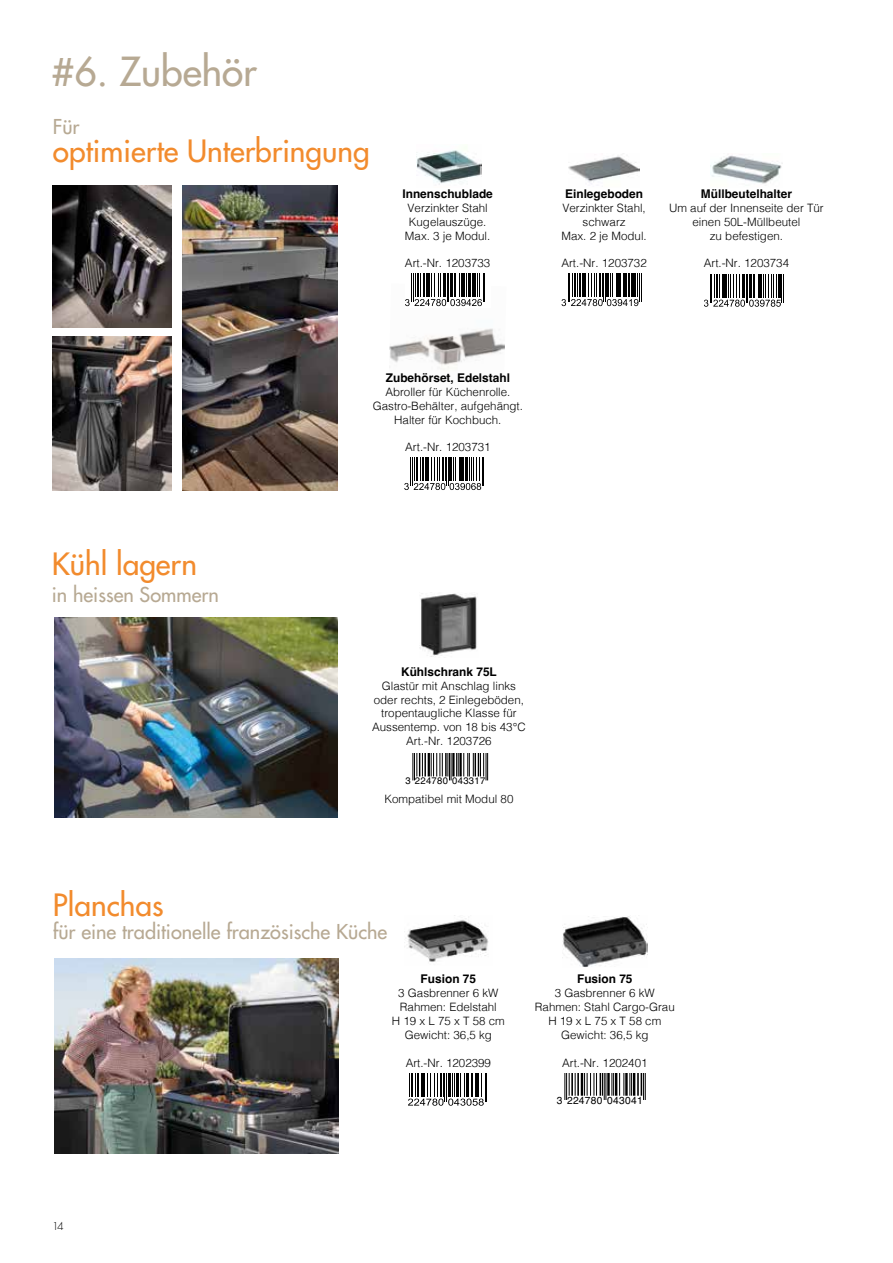
<style>
.page{position:relative;width:893px;height:1263px;background:#fff}
.page>*{position:absolute;margin:0;border:0;box-sizing:border-box;transform-origin:0 0}
.t1{font:500 39px "Futura Std";color:#b7a993}
.t2{font:500 30px "Futura Std";color:#f28b2d}
.t3{font:500 19.95px "Futura Std";color:#b7a993}
.t4{font:700 12px "Helvetica";color:#000}
.t5{font:300 12px "Futura PT";color:#000}
.t6{font:300 11.55px/13.8px "Helvetica";color:#000;text-align:center}
.t7{font:10.2px "Helvetica";letter-spacing:.025em;color:#000}
.t8{font:9.6px "Helvetica";letter-spacing:.025em;color:#000}
</style>
<div class="page">
<img style="left:389px;top:328px;width:116px;height:42px">
<img style="left:54px;top:958px;width:284px;height:196px">
<img style="left:407px;top:915px;width:82px;height:47px">
<svg style="left:408px;top:1073px;width:79px;height:33px"></svg>
<img style="left:562px;top:916px;width:86px;height:51px">
<svg style="left:564px;top:1073px;width:12px;height:27px"></svg>
<hr style="left:577px;top:1073px;width:2px;height:23px;background:#000">
<hr style="left:581px;top:1073px;width:2px;height:23px;background:#000">
<svg style="left:584px;top:1073px;width:48px;height:27px"></svg>
<hr style="left:633px;top:1073px;width:2px;height:23px;background:#000">
<hr style="left:637px;top:1073px;width:2px;height:23px;background:#000">
<svg style="left:641px;top:1073px;width:5px;height:27px"></svg>
<img style="left:53px;top:186px;width:118px;height:141px">
<img style="left:53px;top:337px;width:118px;height:154px">
<svg style="left:704px;top:274px;width:80px;height:33px"></svg>
<img style="left:710px;top:154px;width:72px;height:30px">
<svg style="left:404px;top:457px;width:80px;height:33px"></svg>
<img style="left:568px;top:156px;width:72px;height:28px">
<svg style="left:561px;top:274px;width:81px;height:32px"></svg>
<img style="left:416px;top:150px;width:65px;height:35px">
<svg style="left:405px;top:274px;width:80px;height:32px"></svg>
<img style="left:182px;top:186px;width:155px;height:305px">
<img style="left:54px;top:617px;width:283px;height:200px">
<svg style="left:413px;top:754px;width:10px;height:26px"></svg>
<hr style="left:424px;top:754px;width:2px;height:22px;background:#000">
<hr style="left:428px;top:754px;width:2px;height:22px;background:#000">
<svg style="left:431px;top:754px;width:57px;height:26px"></svg>
<img style="left:420px;top:593px;width:57px;height:64px">
<h1 class="t1" style="left:52px;top:47px;width:206px">#6. Zubehör</h1>
<h3 class="t3" style="left:53px;top:114px;width:28px">Für</h3>
<h2 class="t2" style="left:53px;top:133px;width:318px">optimierte Unterbringung</h2>
<p class="t4" style="left:402px;top:187px;width:92px">Innenschublade</p>
<p class="t6" style="left:405px;top:200px;width:87px">Verzinkter Stahl<br>Kugelauszüge.<br>Max. 3 je Modul.</p>
<p class="t6" style="left:405px;top:256px;width:87px">Art.-Nr. 1203733</p>
<p class="t4" style="left:565px;top:187px;width:79px">Einlegeboden</p>
<p class="t6" style="left:561px;top:200px;width:87px">Verzinkter Stahl, schwarz<br>Max. 2 je Modul.</p>
<p class="t6" style="left:561px;top:256px;width:87px">Art.-Nr. 1203732</p>
<p class="t4" style="left:701px;top:187px;width:93px">Müllbeutelhalter</p>
<p class="t6" style="left:669px;top:200px;width:156px">Um auf der Innenseite der Tür einen 50L-Müllbeutel<br>zu befestigen.</p>
<p class="t6" style="left:704px;top:256px;width:87px">Art.-Nr. 1203734</p>
<p class="t4" style="left:386px;top:370px;width:126px">Zubehörset, Edelstahl</p>
<p class="t6" style="left:373px;top:384px;width:152px">Abroller für Küchenrolle.<br>Gastro-Behälter, aufgehängt.<br>Halter für Kochbuch.</p>
<p class="t6" style="left:405px;top:439px;width:87px">Art.-Nr. 1203731</p>
<h2 class="t2" style="left:52px;top:545px;width:147px">Kühl lagern</h2>
<h3 class="t3" style="left:52px;top:582px;width:169px">in heissen Sommern</h3>
<p class="t4" style="left:401px;top:664px;width:97px">Kühlschrank 75L</p>
<p class="t6" style="left:372px;top:678px;width:155px">Glastür mit Anschlag links oder rechts, 2 Einlegeböden, tropentaugliche Klasse für<br>Aussentemp. von 18 bis 43°C<br>Art.-Nr. 1203726</p>
<p class="t8" style="left:405px;top:774px;width:82px">3 224780 043317</p>
<p class="t6" style="left:384px;top:791px;width:131px">Kompatibel mit Modul 80</p>
<h2 class="t2" style="left:53px;top:886px;width:112px">Planchas</h2>
<h3 class="t3" style="left:53px;top:920px;width:336px">für eine traditionelle französische Küche</h3>
<p class="t4" style="left:421px;top:972px;width:57px">Fusion 75</p>
<p class="t6" style="left:392px;top:985px;width:114px">3 Gasbrenner 6 kW<br>Rahmen: Edelstahl<br>H 19 x L 75 x T 58 cm<br>Gewicht: 36,5 kg</p>
<p class="t6" style="left:406px;top:1055px;width:87px">Art.-Nr. 1202399</p>
<p class="t4" style="left:577px;top:972px;width:57px">Fusion 75</p>
<p class="t6" style="left:535px;top:985px;width:141px">3 Gasbrenner 6 kW<br>Rahmen: Stahl Cargo-Grau<br>H 19 x L 75 x T 58 cm<br>Gewicht: 36,5 kg</p>
<p class="t6" style="left:562px;top:1055px;width:87px">Art.-Nr. 1202401</p>
<p class="t7" style="left:557px;top:1093px;width:88px">3 224780 043041</p>
<p class="t5" style="left:52px;top:1219px;width:13px">14</p>
</div>
